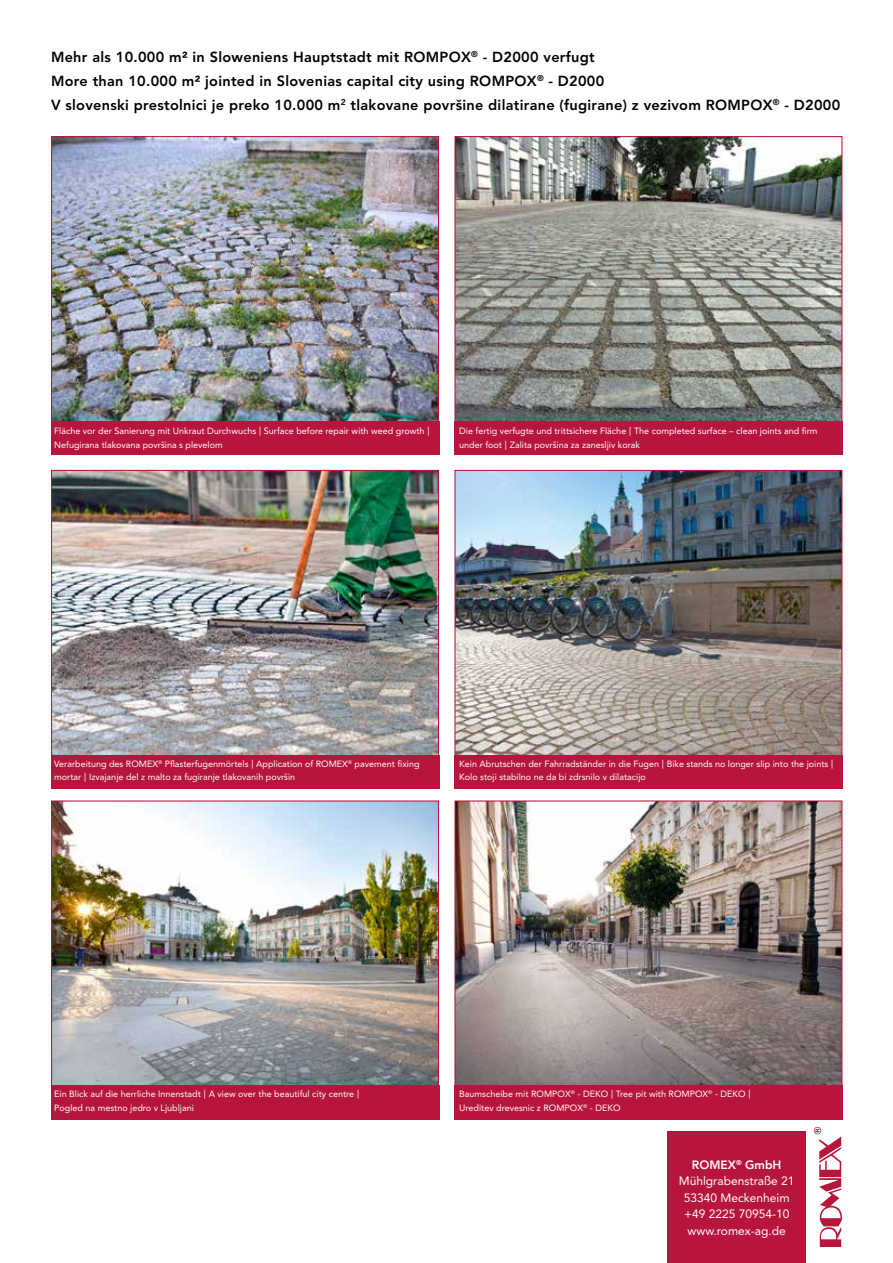
<style>
.page{position:relative;width:893px;height:1263px;background:#fff}
.page>*{position:absolute;margin:0;border:0;box-sizing:border-box;transform-origin:0 0}
.t1{font:800 14.4px/24px "Avenir LT";letter-spacing:.02em;color:#000}
.t2{font:12px/16.5px "Avenir LT";color:#fff;text-align:center}
.t3{font:9px/13.5px "Avenir LT";color:#fff}
.s1{font-family:"Interstate";font-weight:300}
.s2{font-weight:800}
</style>
<div class="page">
<svg style="left:814px;top:1127px;width:28px;height:120px"></svg>
<img style="left:456px;top:472px;width:384px;height:283px">
<img style="left:53px;top:472px;width:384px;height:283px">
<img style="left:53px;top:138px;width:384px;height:283px">
<img style="left:456px;top:802px;width:384px;height:283px">
<img style="left:53px;top:802px;width:384px;height:283px">
<img style="left:456px;top:138px;width:384px;height:283px">
<div style="left:51px;top:421px;width:388px;height:34px;background:#b8153d"></div>
<div style="left:51px;top:755px;width:388px;height:34px;background:#b8153d"></div>
<div style="left:51px;top:1085px;width:388px;height:34px;background:#b8153d"></div>
<div style="left:454px;top:421px;width:388px;height:34px;background:#b8153d"></div>
<div style="left:454px;top:755px;width:388px;height:34px;background:#b8153d"></div>
<div style="left:454px;top:1085px;width:388px;height:34px;background:#b8153d"></div>
<div style="left:668px;top:1132px;width:138px;height:131px;background:#b8153d"></div>
<p class="t1" style="left:51px;top:45px;width:791px">Mehr als 10.000 m² in Sloweniens Hauptstadt mit ROMPOX<sup>®</sup> - D2000 verfugt<br>More than 10.000 m² jointed in Slovenias capital city using ROMPOX<sup>®</sup> - D2000<br>V slovenski prestolnici je preko 10.000 m<sup>2</sup> tlakovane površine dilatirane (fugirane) z vezivom ROMPOX<sup>®</sup> - D2000</p>
<p class="t3" style="left:54px;top:424px;width:377px">Fläche vor der Sanierung mit Unkraut Durchwuchs <span class="s1">|</span> Surface before repair with weed growth <span class="s1">|<br></span>Nefugirana tlakovana površina s plevelom</p>
<p class="t3" style="left:459px;top:424px;width:360px">Die fertig verfugte und trittsichere Fläche <span class="s1">|</span> The completed surface – clean joints and firm under foot <span class="s1">|</span> Zalita površina za zanesljiv korak</p>
<p class="t3" style="left:54px;top:757px;width:367px">Verarbeitung des ROMEX<sup>®</sup> Pflasterfugenmörtels <span class="s1">|</span> Application of ROMEX<sup>®</sup> pavement fixing mortar <span class="s1">|</span> Izvajanje del z malto za fugiranje tlakovanih površin</p>
<p class="t3" style="left:459px;top:757px;width:376px">Kein Abrutschen der Fahrradständer in die Fugen <span class="s1">|</span> Bike stands no longer slip into the joints <span class="s1">|<br></span>Kolo stoji stabilno ne da bi zdrsnilo v dilatacijo</p>
<p class="t3" style="left:54px;top:1087px;width:307px">Ein Blick auf die herrliche Innenstadt <span class="s1">|</span> A view over the beautiful city centre <span class="s1">|<br></span>Pogled na mestno jedro v Ljubljani</p>
<p class="t3" style="left:459px;top:1087px;width:293px">Baumscheibe mit ROMPOX<sup>®</sup> - DEKO <span class="s1">|</span> Tree pit with ROMPOX<sup>®</sup> - DEKO <span class="s1">|<br></span>Ureditev drevesnic z ROMPOX<sup>®</sup> - DEKO</p>
<h2 class="t2" style="left:679px;top:1156px;width:117px"><span class="s2">ROMEX</span><sup>®</sup> <span class="s2">GmbH<br></span>Mühlgrabenstraße 21<br>53340 Meckenheim +49 2225 70954-10 www.romex-ag.de</h2>
</div>
